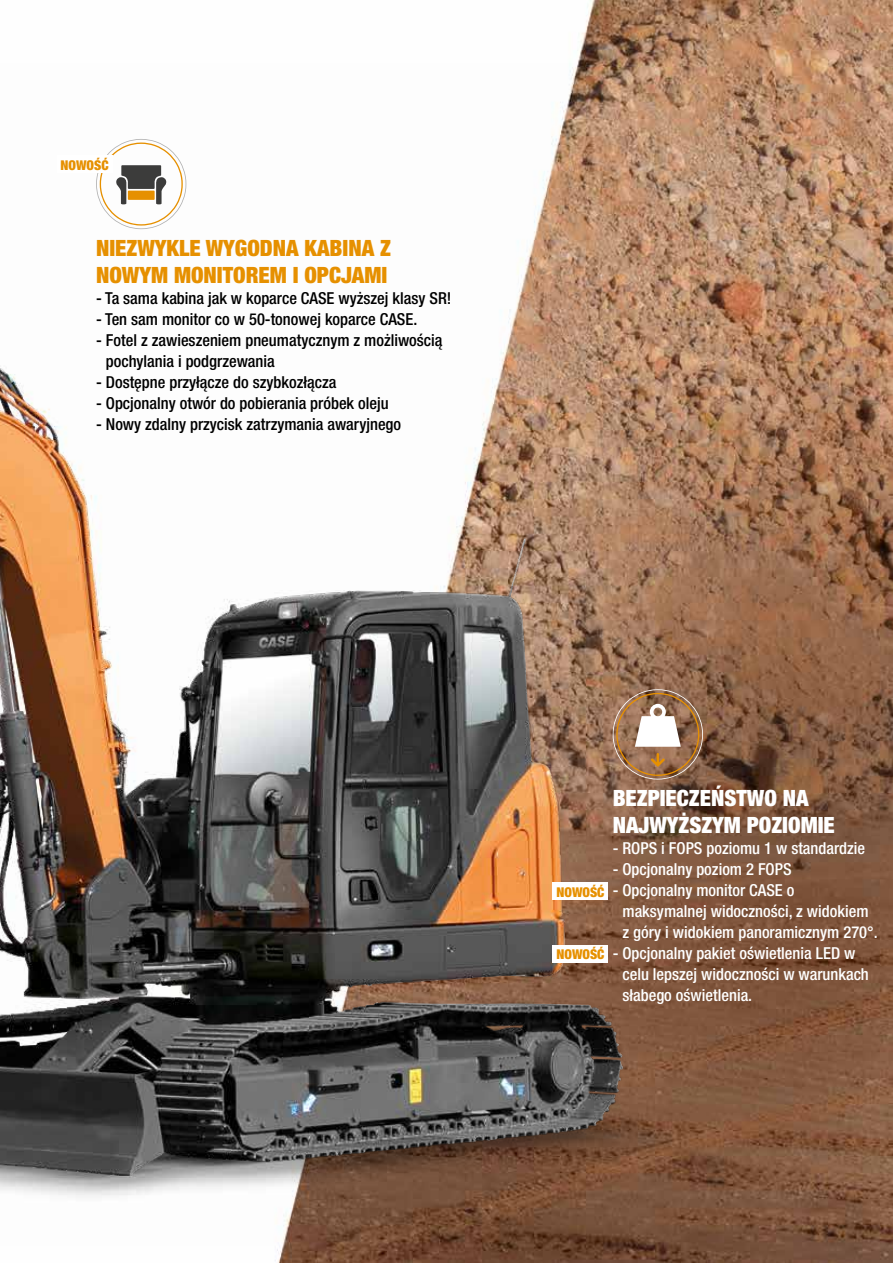
<style>
.page{position:relative;width:893px;height:1263px;background:#fff}
.page>*{position:absolute;margin:0;border:0;box-sizing:border-box;transform-origin:0 0}
.t1{font:900 condensed 22.5px/27px "Helvetica Neue LT Pro";color:#e69000}
.t2{font:900 condensed 22.5px/27px "Helvetica Neue LT Pro";color:#fff}
.t3{font:500 condensed 16.5px/21px "Helvetica Neue LT Pro";color:#000}
.t4{font:500 condensed 16.5px/21px "Helvetica Neue LT Pro";color:#fff}
.t5{font:900 condensed 13.5px "Helvetica Neue LT Pro";color:#e69000}
</style>
<div class="page">
<img style="left:275px;top:0;width:618px;height:1263px">
<img style="left:0;top:64px;width:863px;height:1182px">
<svg style="left:96px;top:139px;width:90px;height:90px"></svg>
<svg style="left:613px;top:689px;width:90px;height:90px;background:#ab886e"></svg>
<div style="left:57px;top:155px;width:55px;height:18px;background:#fff"></div>
<div style="left:553px;top:882px;width:55px;height:18px;background:#fff"></div>
<div style="left:553px;top:944px;width:55px;height:18px;background:#fff"></div>
<p class="t5" style="left:61px;top:157px;width:50px">NOWOŚĆ</p>
<h1 class="t1" style="left:96px;top:234px;width:296px">NIEZWYKLE WYGODNA KABINA Z<br>NOWYM MONITOREM I OPCJAMI</h1>
<p class="t3" style="left:96px;top:287px;width:357px">- Ta sama kabina jak w koparce CASE wyższej klasy SR!</p>
<p class="t3" style="left:96px;top:308px;width:323px">- Ten sam monitor co w 50-tonowej koparce CASE.</p>
<p class="t3" style="left:106px;top:329px;width:338px;text-indent:-10px">- Fotel z zawieszeniem pneumatycznym z możliwością pochylania i podgrzewania</p>
<p class="t3" style="left:96px;top:371px;width:242px">- Dostępne przyłącze do szybkozłącza</p>
<p class="t3" style="left:96px;top:392px;width:294px">- Opcjonalny otwór do pobierania próbek oleju</p>
<p class="t3" style="left:96px;top:413px;width:307px">- Nowy zdalny przycisk zatrzymania awaryjnego</p>
<p class="t5" style="left:556px;top:884px;width:50px">NOWOŚĆ</p>
<p class="t5" style="left:556px;top:946px;width:50px">NOWOŚĆ</p>
<h1 class="t2" style="left:613px;top:784px;width:224px">BEZPIECZEŃSTWO NA<br>NAJWYŻSZYM POZIOMIE</h1>
<p class="t4" style="left:613px;top:838px;width:254px">- ROPS i FOPS poziomu 1 w standardzie</p>
<p class="t4" style="left:613px;top:859px;width:180px">- Opcjonalny poziom 2 FOPS</p>
<p class="t4" style="left:622px;top:880px;width:257px;text-indent:-10px">- Opcjonalny monitor CASE o maksymalnej widoczności, z widokiem z góry i widokiem panoramicznym 270°.</p>
<p class="t4" style="left:622px;top:943px;width:248px;text-indent:-10px">- Opcjonalny pakiet oświetlenia LED w celu lepszej widoczności w warunkach słabego oświetlenia.</p>
</div>
